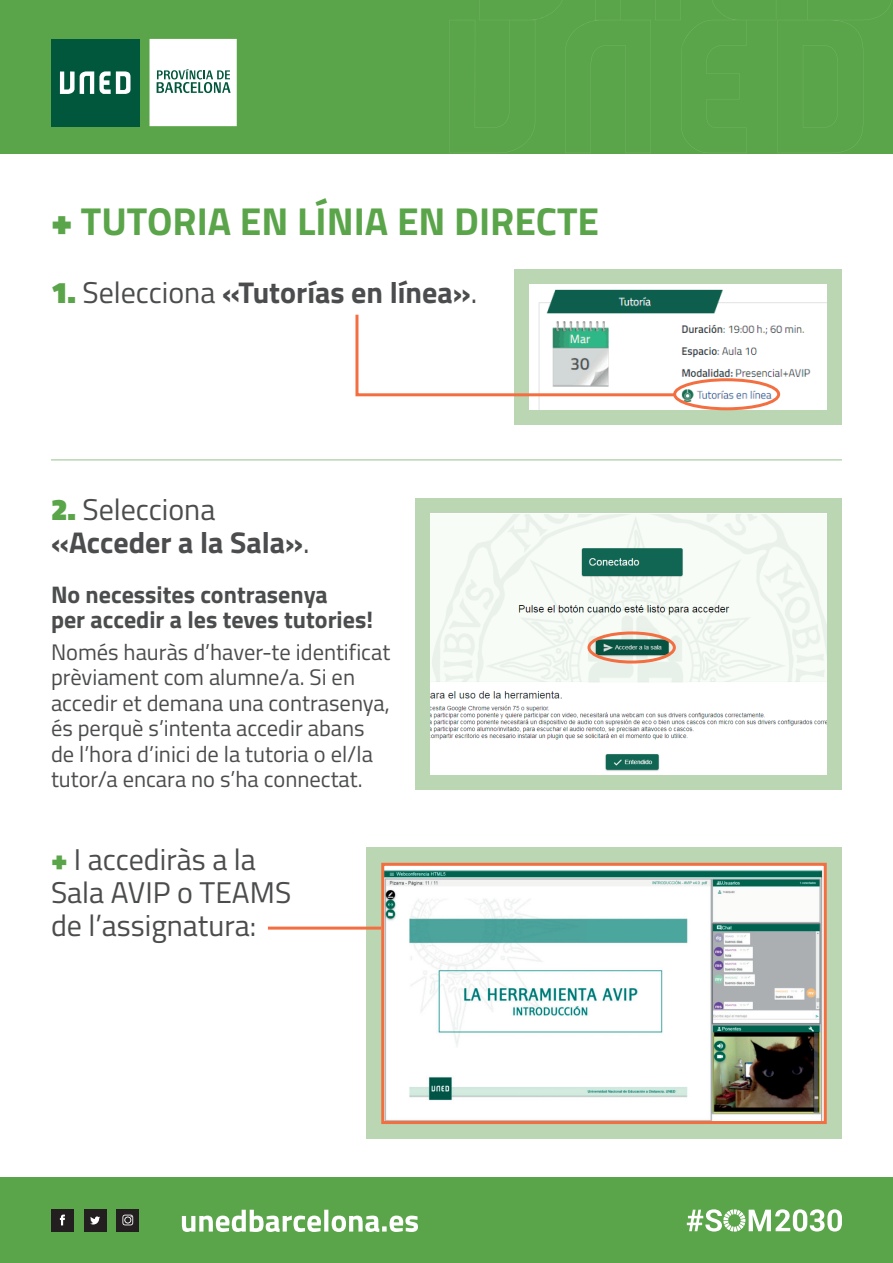
<style>
.page{position:relative;width:893px;height:1263px;background:#fff}
.page>*{position:absolute;margin:0;border:0;box-sizing:border-box;transform-origin:0 0}
.t1{font:700 39px "Titillium Web";color:#5aa549}
.t2{font:700 30px/33px "Titillium Web";color:#4b4c4d}
.t3{font:30px/33px "Titillium Web";color:#4b4c4d}
.t4{font:700 24px/25.5px "Titillium Web";color:#4b4c4d}
.t5{font:22.5px/25.5px "Titillium Web";color:#4b4c4d}
.s1{font-weight:900}
.s2{font-weight:900;color:#5aa549}
.s3{font-weight:400}
</style>
<div class="page">
<div style="left:0;top:0;width:893px;height:153px;background:#5aa549"></div>
<div style="left:51px;top:39px;width:88px;height:87px;background:#00573c"></div>
<svg style="left:60px;top:71px;width:71px;height:23px"></svg>
<svg style="left:150px;top:39px;width:87px;height:87px;background:#e8f0ed"></svg>
<svg style="left:449px;top:20px;width:414px;height:133px"></svg>
<svg style="left:479px;top:0;width:413px;height:21px"></svg>
<div style="left:0;top:1178px;width:893px;height:85px;background:#5aa549"></div>
<div style="left:51px;top:1209px;width:23px;height:23px;background:#231f20"></div>
<div style="left:84px;top:1209px;width:22px;height:23px;background:#231f20"></div>
<svg style="left:60px;top:1214px;width:5px;height:11px"></svg>
<div style="left:116px;top:1209px;width:23px;height:23px;background:#231f20"></div>
<svg style="left:122px;top:1215px;width:11px;height:10px"></svg>
<svg style="left:90px;top:1216px;width:10px;height:8px"></svg>
<svg style="left:687px;top:1209px;width:155px;height:22px"></svg>
<svg style="left:182px;top:1210px;width:236px;height:22px"></svg>
<div style="left:416px;top:498px;width:426px;height:292px;background:#bad6b2"></div>
<div style="left:366px;top:847px;width:476px;height:292px;background:#bad6b2"></div>
<img style="left:431px;top:513px;width:396px;height:261px">
<img style="left:385px;top:867px;width:438px;height:253px">
<div style="left:381px;top:863px;width:446px;height:261px;border:3px solid #f36f42"></div>
<div style="left:514px;top:269px;width:328px;height:156px;background:#bad6b2"></div>
<img style="left:529px;top:284px;width:298px;height:126px">
<div style="left:673px;top:378px;width:107px;height:32px;border:3px solid #f36f42;border-radius:50%"></div>
<hr style="left:51px;top:459px;width:791px;height:2px;background:#bad6b2">
<div style="left:587px;top:631px;width:89px;height:32px;border:3px solid #f36f42;border-radius:50%"></div>
<svg style="left:355px;top:312px;width:323px;height:86px"></svg>
<hr style="left:268px;top:926px;width:113px;height:3px;background:#f36f42">
<h1 class="t1" style="left:51px;top:191px;width:550px"><span class="s1">+</span> TUTORIA EN LÍNIA EN DIRECTE</h1>
<h2 class="t2" style="left:51px;top:275px;width:428px"><span class="s2">1.</span> <span class="s3">Selecciona</span> «Tutorías en línea»<span class="s3">.</span></h2>
<h2 class="t2" style="left:51px;top:491px;width:260px"><span class="s2">2.</span> <span class="s3">Selecciona </span>«Acceder a la Sala»<span class="s3">.</span></h2>
<p class="t4" style="left:51px;top:581px;width:324px">No necessites contrasenya<br>per accedir a les teves tutories!</p>
<p class="t5" style="left:51px;top:638px;width:341px">Només hauràs d’haver-te identificat prèviament com alumne/a. Si en accedir et demana una contrasenya, és perquè s’intenta accedir abans de l’hora d’inici de la tutoria o el/la tutor/a encara no s’ha connectat.</p>
<h2 class="t3" style="left:51px;top:841px;width:242px"><span class="s2">+</span> I accediràs a la<br>Sala AVIP o TEAMS de l’assignatura:</h2>
</div>
